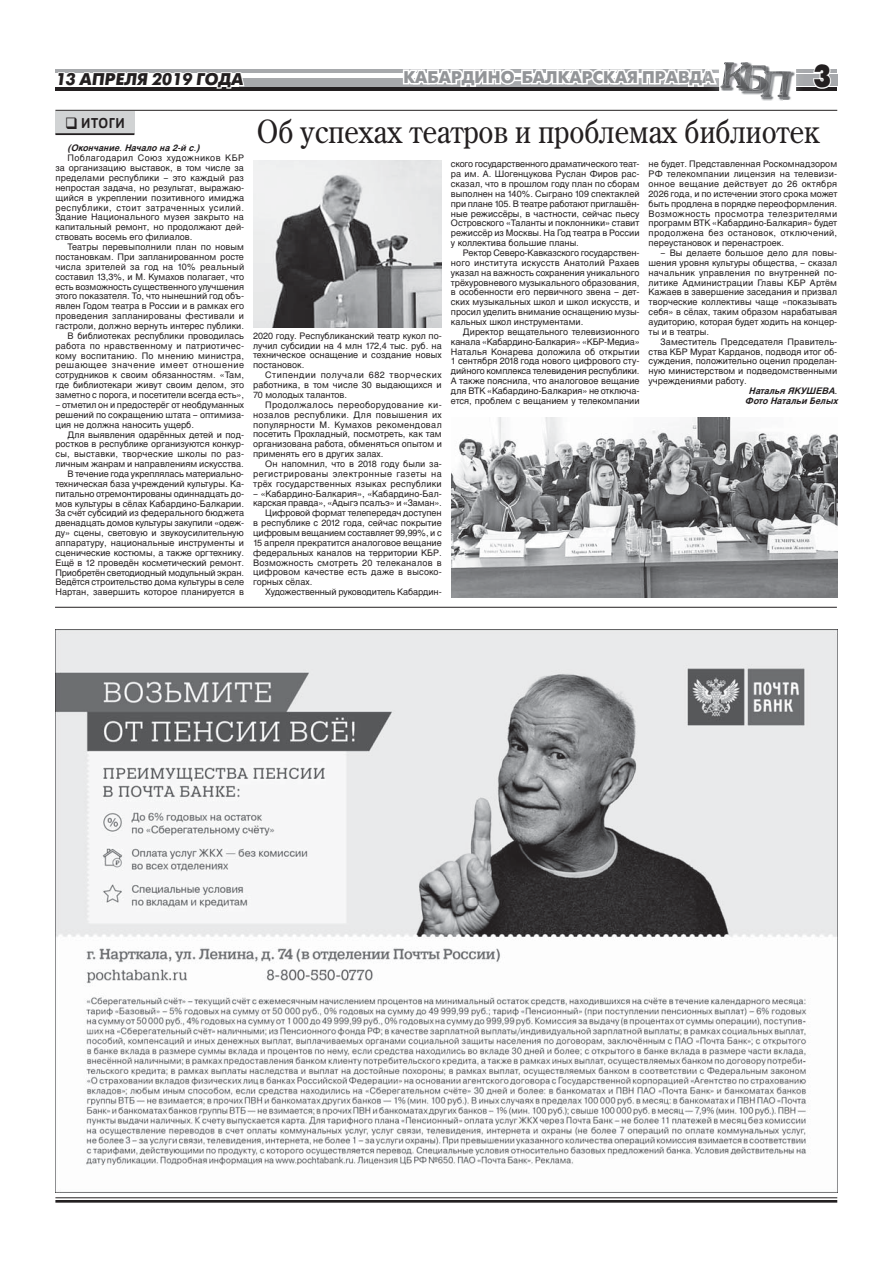
<style>
.page{position:relative;width:893px;height:1263px;background:#fff}
.page>*{position:absolute;margin:0;border:0;box-sizing:border-box;transform-origin:0 0}
.t1{font:31.95px "AG Centurion";color:#231f20;scale:.9 1}
.t2{font:700 16.95px "Futuris C";color:#939598}
.t3{font:italic 700 16.95px "Futuris C";color:#231f20}
.t4{font:9.15px/9.9px "Svoboda FWF";color:#231f20;text-align:justify}
.t5{font:italic 700 9.15px/9.9px "Svoboda FWF";color:#231f20;text-align:center}
.t6{font:9.15px "Svoboda FWF";letter-spacing:.02em;color:#231f20}
.s1{font-family:"AG Presquire";font-style:italic;font-size:35.25px;color:#fff}
.s2{font-family:"AG Presquire";font-style:italic;font-size:35.25px;color:#f8f8f9}
.s3{font-family:"AG Presquire";font-style:italic;font-size:35.25px;color:#8e9093}
.s4{font-family:"Futuris XC";font-weight:400;font-size:31.8px;color:#231f20}
</style>
<div class="page">
<div style="left:55px;top:112px;width:79px;height:22px;background:#d1d3d4"></div>
<hr style="left:55px;top:133px;width:79px;height:2px;background:#231f20">
<hr style="left:55px;top:87px;width:782px;height:3px;background:#231f20">
<div style="left:796px;top:74px;width:41px;height:12px;background:#a7a9ac"></div>
<hr style="left:55px;top:70px;width:782px;height:3px;background:#a7a9ac">
<div style="left:239px;top:78px;width:528px;height:9px;background:#a7a9ac"></div>
<svg style="left:813px;top:69px;width:18px;height:20px"></svg>
<svg style="left:58px;top:72px;width:187px;height:17px"></svg>
<svg style="left:401px;top:62px;width:405px;height:38px"></svg>
<hr style="left:55px;top:110px;width:782px;height:1px;background:#231f20">
<hr style="left:55px;top:1197px;width:782px;height:1px;background:#231f20">
<hr style="left:55px;top:1200px;width:782px;height:3px;background:#231f20">
<img style="left:56px;top:630px;width:782px;height:563px">
<hr style="left:55px;top:607px;width:782px;height:1px;background:#231f20">
<img style="left:253px;top:160px;width:189px;height:168px">
<img style="left:451px;top:418px;width:386px;height:180px">
<h2 class="t3" style="left:55px;top:69px;width:189px">13 АПРЕЛЯ 2019 ГОДА</h2>
<h2 class="t2" style="left:403px;top:67px;width:429px">КАБАРДИНО-БАЛКАРСКАЯ ПРАВДА <span class="s1">К</span><span class="s2">Б</span><span class="s3">П</span> <span class="s4">3</span></h2>
<p class="t5" style="left:67px;top:144px;width:133px">(Окончание. Начало на 2-й с.)</p>
<p class="t4" style="left:55px;top:153px;width:190px;text-indent:12px">Поблагодарил Союз художников КБР за организацию выставок, в том числе за пределами республики – это каждый раз непростая задача, но результат, выражаю&shy;щийся в укреплении позитивного имиджа республики, стоит затраченных усилий.<br>Здание Национального музея закрыто на капитальный ремонт, но продолжают дей&shy;ствовать восемь его филиалов.</p>
<p class="t4" style="left:55px;top:242px;width:190px;text-align:right">Театры перевыполнили план по новым постановкам. При запланированном росте числа зрителей за год на 10% реальный составил 13,3%, и М. Кумахов полагает, что есть возможность существенного улучшения этого показателя. То, что нынешний год объ&shy;явлен Годом театра в России и в рамках его проведения запланированы фестивали и гастроли, должно вернуть интерес публики.<br>В библиотеках республики проводилась работа по нравственному и патриотичес&shy;кому воспитанию. По мнению министра, решающее значение имеет отношение сотрудников к своим обязанностям. «Там, где библиотекари живут своим делом, это заметно с порога, и посетители всегда есть»,</p>
<p class="t4" style="left:55px;top:400px;width:190px">– отметил он и предостерёг от необдуманных решений по сокращению штата – оптимиза&shy;ция не должна наносить ущерб.</p>
<p class="t4" style="left:55px;top:429px;width:190px;text-align:right">Для выявления одарённых детей и под&shy;ростков в республике организуются конкур&shy;сы, выставки, творческие школы по раз&shy;личным жанрам и направлениям искусства.<br>В течение года укреплялась материально&shy;техническая база учреждений культуры. Ка&shy;питально отремонтированы одиннадцать до&shy;мов культуры в сёлах Кабардино-Балкарии.<br>За счёт субсидий из федерального бюджета двенадцать домов культуры закупили «одеж&shy;ду» сцены, световую и звукоусилительную аппаратуру, национальные инструменты и сценические костюмы, а также оргтехнику.<br>Ещё в 12 проведён косметический ремонт.<br>Приобретён светодиодный модульный экран.<br>Ведётся строительство дома культуры в селе Нартан, завершить которое планируется в</p>
<h1 class="t1" style="left:257px;top:113px;width:627px">Об успехах театров и проблемах библиотек</h1>
<p class="t4" style="left:253px;top:331px;width:190px">2020 году. Республиканский театр кукол по&shy;лучил субсидии на 4 млн 172,4 тыс. руб. на техническое оснащение и создание новых постановок.</p>
<p class="t4" style="left:253px;top:370px;width:190px;text-indent:12px">Стипендии получали 682 творческих работника, в том числе 30 выдающихся и 70 молодых талантов.</p>
<p class="t4" style="left:253px;top:400px;width:190px;text-indent:12px">Продолжалось переоборудование ки&shy;нозалов республики. Для повышения их популярности М. Кумахов рекомендовал посетить Прохладный, посмотреть, как там организована работа, обменяться опытом и применять его в других залах.</p>
<p class="t4" style="left:253px;top:459px;width:190px;text-indent:12px">Он напомнил, что в 2018 году были за&shy;регистрированы электронные газеты на трёх государственных языках республики</p>
<p class="t4" style="left:253px;top:488px;width:190px">– «Кабардино-Балкария», «Кабардино-Бал-</p>
<p class="t4" style="left:253px;top:498px;width:190px">карская правда», «Адыгэ псалъэ» и «Заман».</p>
<p class="t4" style="left:265px;top:508px;width:178px">Цифровой формат телепередач доступен</p>
<p class="t4" style="left:253px;top:518px;width:190px">в республике с 2012 года, сейчас покрытие</p>
<p class="t4" style="left:253px;top:528px;width:190px">цифровым вещанием составляет 99,99%, и с</p>
<p class="t4" style="left:253px;top:538px;width:190px">15 апреля прекратится аналоговое вещание</p>
<p class="t4" style="left:253px;top:548px;width:190px">федеральных каналов на территории КБР.</p>
<p class="t6" style="left:253px;top:557px;width:190px">Возможность смотреть 20 телеканалов в</p>
<p class="t4" style="left:253px;top:567px;width:190px">цифровом качестве есть даже в высоко-</p>
<p class="t4" style="left:253px;top:577px;width:61px">горных сёлах.</p>
<p class="t4" style="left:265px;top:587px;width:178px">Художественный руководитель Кабардин-</p>
<p class="t4" style="left:451px;top:159px;width:190px">ского государственного драматического теат&shy;ра им. А. Шогенцукова Руслан Фиров рас&shy;сказал, что в прошлом году план по сборам выполнен на 140%. Сыграно 109 спектаклей при плане 105. В театре работают приглашён&shy;ные режиссёры, в частности, сейчас пьесу Островского «Таланты и поклонники» ставит режиссёр из Москвы. На Год театра в России у коллектива большие планы.</p>
<p class="t4" style="left:451px;top:248px;width:190px;text-indent:12px">Ректор Северо-Кавказского государствен&shy;ного института искусств Анатолий Рахаев указал на важность сохранения уникального трёхуровневого музыкального образования, в особенности его первичного звена – дет&shy;ских музыкальных школ и школ искусств, и просил уделить внимание оснащению музы&shy;кальных школ инструментами.</p>
<p class="t4" style="left:451px;top:327px;width:190px;text-indent:12px">Директор вещательного телевизионного канала «Кабардино-Балкария» «КБР-Медиа» Наталья Конарева доложила об открытии 1 сентября 2018 года нового цифрового сту&shy;дийного комплекса телевидения республики.<br>А также пояснила, что аналоговое вещание для ВТК «Кабардино-Балкария» не отключа&shy;ется, проблем с вещанием у телекомпании</p>
<p class="t4" style="left:648px;top:159px;width:190px">не будет. Представленная Роскомнадзором РФ телекомпании лицензия на телевизи&shy;онное вещание действует до 26 октября 2026 года, и по истечении этого срока может быть продлена в порядке переоформления.<br>Возможность просмотра телезрителями программ ВТК «Кабардино-Балкария» будет продолжена без остановок, отключений, переустановок и перенастроек.</p>
<p class="t4" style="left:648px;top:248px;width:190px;text-indent:12px">– Вы делаете большое дело для повы&shy;шения уровня культуры общества, – сказал начальник управления по внутренней по&shy;литике Администрации Главы КБР Артём Кажаев в завершение заседания и призвал творческие коллективы чаще «показывать себя» в сёлах, таким образом нарабатывая аудиторию, которая будет ходить на концер&shy;ты и в театры.</p>
<p class="t4" style="left:648px;top:337px;width:190px;text-indent:12px">Заместитель Председателя Правитель&shy;ства КБР Мурат Карданов, подводя итог об&shy;суждения, положительно оценил проделан&shy;ную министерством и подведомственными учреждениями работу.</p>
<p class="t5" style="left:745px;top:387px;width:94px">Наталья ЯКУШЕВА.<br>Фото Натальи Белых</p>
</div>
